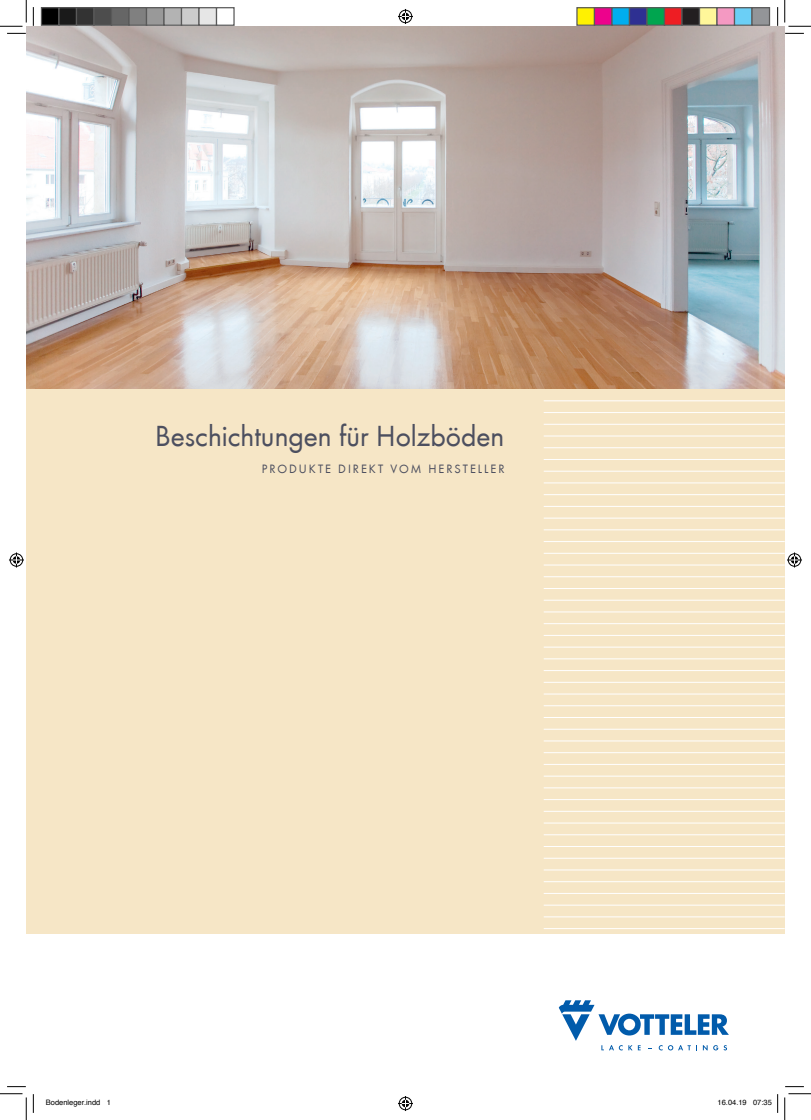
<style>
.page{position:relative;width:811px;height:1120px;background:#fff}
.page>*{position:absolute;margin:0;border:0;box-sizing:border-box;transform-origin:0 0}
.t1{font:30px "Standox Futura";color:#4c4f5f}
.t2{font:12.5px "Standox Futura";letter-spacing:.16em;color:#4c4f5f}
.t3{font:7.5px "Helvetica";color:#000}
</style>
<div class="page">
<div style="left:26px;top:26px;width:759px;height:907px;background:#f6e6c6"></div>
<svg style="left:559px;top:1000px;width:170px;height:50px"></svg>
<hr style="left:544px;top:400px;width:241px;height:1px;background:#fff">
<hr style="left:544px;top:412px;width:241px;height:1px;background:#fff">
<hr style="left:544px;top:424px;width:241px;height:1px;background:#fff">
<hr style="left:544px;top:435px;width:241px;height:1px;background:#fff">
<hr style="left:544px;top:447px;width:241px;height:1px;background:#fff">
<hr style="left:544px;top:459px;width:241px;height:1px;background:#fff">
<hr style="left:544px;top:470px;width:241px;height:1px;background:#fff">
<hr style="left:544px;top:482px;width:241px;height:1px;background:#fff">
<hr style="left:544px;top:494px;width:241px;height:1px;background:#fff">
<hr style="left:544px;top:506px;width:241px;height:1px;background:#fff">
<hr style="left:544px;top:517px;width:241px;height:1px;background:#fff">
<hr style="left:544px;top:529px;width:241px;height:1px;background:#fff">
<hr style="left:544px;top:541px;width:241px;height:1px;background:#fff">
<hr style="left:544px;top:553px;width:241px;height:1px;background:#fff">
<hr style="left:544px;top:564px;width:241px;height:1px;background:#fff">
<hr style="left:544px;top:576px;width:241px;height:1px;background:#fff">
<hr style="left:544px;top:588px;width:241px;height:1px;background:#fff">
<hr style="left:544px;top:599px;width:241px;height:1px;background:#fff">
<hr style="left:544px;top:611px;width:241px;height:1px;background:#fff">
<hr style="left:544px;top:623px;width:241px;height:1px;background:#fff">
<hr style="left:544px;top:635px;width:241px;height:1px;background:#fff">
<hr style="left:544px;top:646px;width:241px;height:1px;background:#fff">
<hr style="left:544px;top:658px;width:241px;height:1px;background:#fff">
<hr style="left:544px;top:670px;width:241px;height:1px;background:#fff">
<hr style="left:544px;top:681px;width:241px;height:1px;background:#fff">
<hr style="left:544px;top:693px;width:241px;height:1px;background:#fff">
<hr style="left:544px;top:705px;width:241px;height:1px;background:#fff">
<hr style="left:544px;top:717px;width:241px;height:1px;background:#fff">
<hr style="left:544px;top:728px;width:241px;height:1px;background:#fff">
<hr style="left:544px;top:740px;width:241px;height:1px;background:#fff">
<hr style="left:544px;top:752px;width:241px;height:1px;background:#fff">
<hr style="left:544px;top:763px;width:241px;height:1px;background:#fff">
<hr style="left:544px;top:775px;width:241px;height:1px;background:#fff">
<hr style="left:544px;top:787px;width:241px;height:1px;background:#fff">
<hr style="left:544px;top:799px;width:241px;height:1px;background:#fff">
<hr style="left:544px;top:810px;width:241px;height:1px;background:#fff">
<hr style="left:544px;top:822px;width:241px;height:1px;background:#fff">
<hr style="left:544px;top:834px;width:241px;height:1px;background:#fff">
<hr style="left:544px;top:845px;width:241px;height:1px;background:#fff">
<hr style="left:544px;top:857px;width:241px;height:1px;background:#fff">
<hr style="left:544px;top:869px;width:241px;height:1px;background:#fff">
<hr style="left:544px;top:881px;width:241px;height:1px;background:#fff">
<hr style="left:544px;top:892px;width:241px;height:1px;background:#fff">
<hr style="left:544px;top:904px;width:241px;height:1px;background:#fff">
<hr style="left:544px;top:916px;width:241px;height:1px;background:#fff">
<hr style="left:544px;top:928px;width:241px;height:1px;background:#fff">
<img style="left:26px;top:26px;width:759px;height:362px">
<svg style="left:7px;top:33px;width:19px;height:1px"></svg>
<svg style="left:785px;top:33px;width:19px;height:1px"></svg>
<svg style="left:33px;top:7px;width:1px;height:19px"></svg>
<svg style="left:33px;top:1094px;width:1px;height:18px"></svg>
<svg style="left:777px;top:7px;width:1px;height:19px"></svg>
<svg style="left:0;top:0;width:27px;height:27px"></svg>
<svg style="left:0;top:1093px;width:27px;height:26px"></svg>
<svg style="left:784px;top:0;width:27px;height:27px"></svg>
<svg style="left:784px;top:1093px;width:27px;height:26px"></svg>
<svg style="left:398px;top:9px;width:15px;height:15px"></svg>
<svg style="left:398px;top:1096px;width:15px;height:14px"></svg>
<svg style="left:9px;top:552px;width:15px;height:15px"></svg>
<svg style="left:787px;top:552px;width:15px;height:15px"></svg>
<div style="left:41px;top:8px;width:18px;height:17px;background:#000"></div>
<div style="left:41px;top:7px;width:19px;height:19px;border:1px solid #595959"></div>
<div style="left:59px;top:8px;width:17px;height:17px;background:#1a1a1a"></div>
<div style="left:58px;top:7px;width:19px;height:19px;border:1px solid #595959"></div>
<div style="left:76px;top:8px;width:18px;height:17px;background:#333"></div>
<div style="left:76px;top:7px;width:19px;height:19px;border:1px solid #595959"></div>
<div style="left:94px;top:8px;width:17px;height:17px;background:#4d4d4d"></div>
<div style="left:93px;top:7px;width:19px;height:19px;border:1px solid #595959"></div>
<div style="left:111px;top:8px;width:18px;height:17px;background:#666"></div>
<div style="left:111px;top:7px;width:19px;height:19px;border:1px solid #595959"></div>
<div style="left:129px;top:8px;width:17px;height:17px;background:#808080"></div>
<div style="left:128px;top:7px;width:19px;height:19px;border:1px solid #595959"></div>
<div style="left:146px;top:8px;width:18px;height:17px;background:#999"></div>
<div style="left:146px;top:7px;width:19px;height:19px;border:1px solid #595959"></div>
<div style="left:164px;top:8px;width:17px;height:17px;background:#b3b3b3"></div>
<div style="left:163px;top:7px;width:19px;height:19px;border:1px solid #595959"></div>
<div style="left:181px;top:8px;width:18px;height:17px;background:#ccc"></div>
<div style="left:181px;top:7px;width:19px;height:19px;border:1px solid #595959"></div>
<div style="left:199px;top:8px;width:17px;height:17px;background:#e6e6e6"></div>
<div style="left:198px;top:7px;width:19px;height:19px;border:1px solid #595959"></div>
<div style="left:216px;top:7px;width:19px;height:19px;border:1px solid #595959"></div>
<div style="left:577px;top:8px;width:17px;height:17px;background:#fff101"></div>
<div style="left:576px;top:7px;width:19px;height:19px;border:1px solid #595959"></div>
<div style="left:594px;top:8px;width:18px;height:17px;background:#ed028c"></div>
<div style="left:594px;top:7px;width:18px;height:19px;border:1px solid #595959"></div>
<div style="left:612px;top:8px;width:17px;height:17px;background:#00aeef"></div>
<div style="left:611px;top:7px;width:19px;height:19px;border:1px solid #595959"></div>
<div style="left:629px;top:8px;width:18px;height:17px;background:#2e3092"></div>
<div style="left:629px;top:7px;width:18px;height:19px;border:1px solid #595959"></div>
<div style="left:647px;top:8px;width:17px;height:17px;background:#00a54f"></div>
<div style="left:646px;top:7px;width:19px;height:19px;border:1px solid #595959"></div>
<div style="left:664px;top:8px;width:18px;height:17px;background:#ee1d23"></div>
<div style="left:664px;top:7px;width:18px;height:19px;border:1px solid #595959"></div>
<div style="left:682px;top:8px;width:17px;height:17px;background:#231f20"></div>
<div style="left:681px;top:7px;width:19px;height:19px;border:1px solid #595959"></div>
<div style="left:699px;top:8px;width:18px;height:17px;background:#fff79a"></div>
<div style="left:699px;top:7px;width:18px;height:19px;border:1px solid #595959"></div>
<div style="left:717px;top:8px;width:17px;height:17px;background:#f499c2"></div>
<div style="left:716px;top:7px;width:19px;height:19px;border:1px solid #595959"></div>
<div style="left:734px;top:8px;width:18px;height:17px;background:#6bcff6"></div>
<div style="left:734px;top:7px;width:18px;height:19px;border:1px solid #595959"></div>
<div style="left:752px;top:8px;width:17px;height:17px;background:#939598"></div>
<div style="left:751px;top:7px;width:19px;height:19px;border:1px solid #595959"></div>
<svg style="left:777px;top:1094px;width:1px;height:18px"></svg>
<h1 class="t1" style="left:155px;top:416px;width:351px">Beschichtungen für Holzböden</h1>
<h2 class="t2" style="left:262px;top:460px;width:244px">PRODUKTE DIREKT VOM HERSTELLER</h2>
<p class="t3" style="left:46px;top:1096px;width:67px">Bodenleger.indd 1</p>
<p class="t3" style="left:717px;top:1096px;width:56px">16.04.19 07:35</p>
</div>
